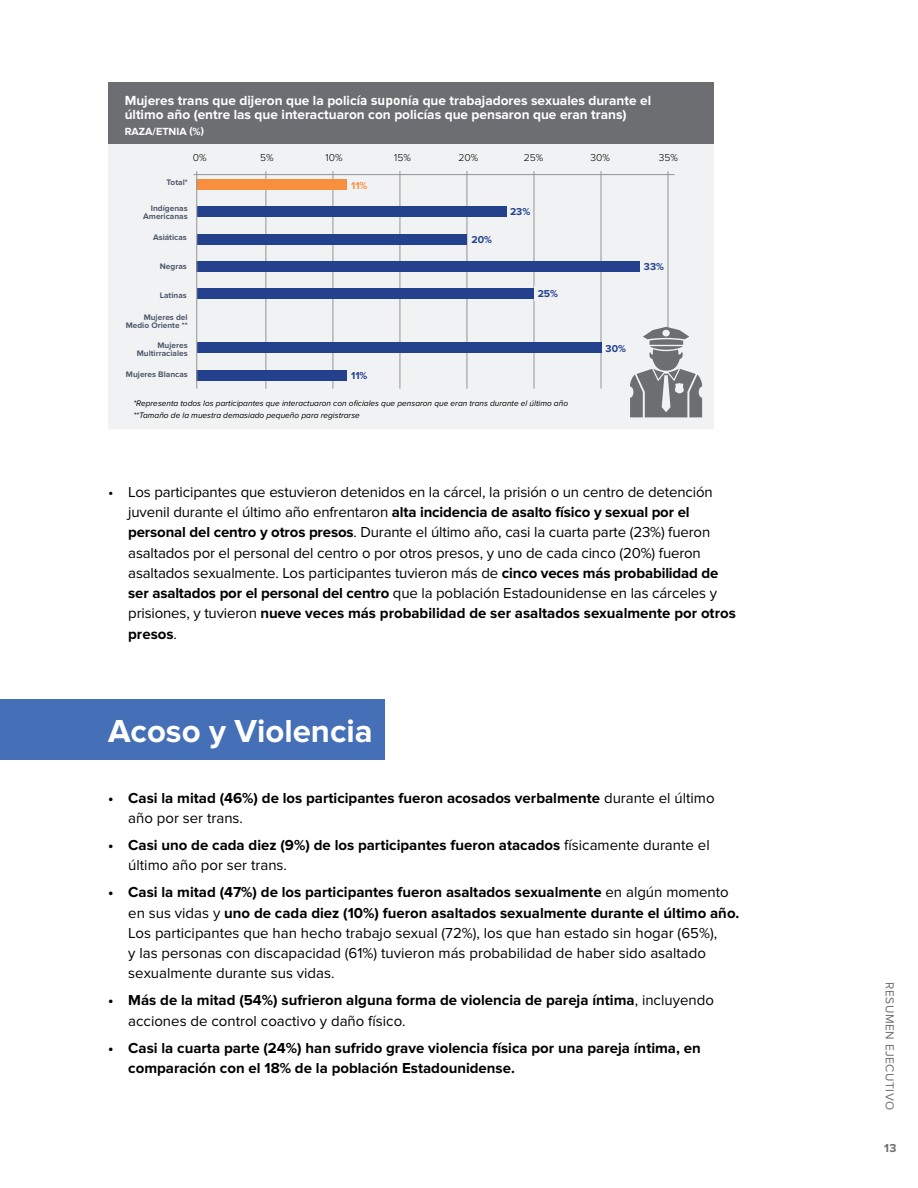
<style>
.page{position:relative;width:918px;height:1188px;background:#fff}
.page>*{position:absolute;margin:0;border:0;box-sizing:border-box;transform-origin:0 0}
.t1{font:700 33px "Proxima Nova";color:#fff}
.t2{font:15px/20.2px "Proxima Nova";letter-spacing:-.01em;color:#000}
.t3{font:700 15px/20.2px "Proxima Nova";color:#000}
.t4{font:700 13.65px/14.5px "Proxima Nova";color:#fff}
.t5{font:12px "Proxima Nova";letter-spacing:.04em;color:#6d6e71}
.t6{font:700 12px "Proxima Nova";color:#6d6e71}
.t7{font:700 10.8px "Proxima Nova";color:#fff}
.t8{font:300 10.35px "Proxima Nova";color:#000}
.t9{font:700 10.35px "Proxima Nova";color:#23418d}
.t10{font:700 10.35px "Proxima Nova";color:#f78f3f}
.t11{font:italic 8.25px/12px "Proxima Nova";color:#000}
.t12{font:700 8.25px/8.4px "Proxima Nova";color:#4e596c;text-align:right}
.s1{font-family:"DIN Pro"}
.s2{font-weight:700}
.s3{font-weight:400}
</style>
<div class="page">
<div style="left:109px;top:137px;width:605px;height:292px;background:#f1f2f3"></div>
<div style="left:0;top:699px;width:385px;height:61px;background:#4570b7"></div>
<div style="left:108px;top:82px;width:606px;height:62px;background:#6d6e71"></div>
<hr style="left:667px;top:171px;width:2px;height:157px;background:#989897">
<hr style="left:600px;top:171px;width:2px;height:218px;background:#989897">
<hr style="left:533px;top:171px;width:1px;height:218px;background:#989897">
<hr style="left:466px;top:171px;width:1px;height:218px;background:#989897">
<hr style="left:399px;top:171px;width:1px;height:218px;background:#989897">
<hr style="left:332px;top:171px;width:1px;height:218px;background:#989897">
<hr style="left:265px;top:171px;width:1px;height:218px;background:#989897">
<div style="left:197px;top:179px;width:150px;height:11px;background:#f78f3f"></div>
<div style="left:197px;top:206px;width:310px;height:11px;background:#23418d"></div>
<div style="left:197px;top:234px;width:270px;height:11px;background:#23418d"></div>
<div style="left:197px;top:261px;width:443px;height:11px;background:#23418d"></div>
<div style="left:197px;top:288px;width:337px;height:11px;background:#23418d"></div>
<div style="left:197px;top:342px;width:404px;height:11px;background:#23418d"></div>
<div style="left:197px;top:370px;width:150px;height:10px;background:#23418d"></div>
<hr style="left:196px;top:171px;width:1px;height:218px;background:#989897">
<hr style="left:194px;top:174px;width:481px;height:1px;background:#989897">
<svg style="left:630px;top:327px;width:72px;height:90px"></svg>
<p class="t4" style="left:125px;top:93px;width:528px">Mujeres trans que dijeron que la policí<span class="s1">a supon</span>ía que trabajadores sexuales durante el último año (entre las que interactuaron con policías que pensaron que eran trans)</p>
<p class="t7" style="left:125px;top:125px;width:81px">raza/etnia (%)</p>
<p class="t8" style="left:193px;top:153px;width:15px">0%</p>
<p class="t8" style="left:260px;top:153px;width:15px">5%</p>
<p class="t8" style="left:326px;top:153px;width:19px">10%</p>
<p class="t8" style="left:394px;top:153px;width:18px">15%</p>
<p class="t8" style="left:458px;top:153px;width:21px">20%</p>
<p class="t8" style="left:524px;top:153px;width:21px">25%</p>
<p class="t8" style="left:590px;top:153px;width:21px">30%</p>
<p class="t8" style="left:659px;top:153px;width:21px">35%</p>
<p class="t10" style="left:351px;top:179px;width:18px">11%</p>
<p class="t9" style="left:510px;top:206px;width:22px">23%</p>
<p class="t9" style="left:472px;top:234px;width:22px">20%</p>
<p class="t9" style="left:644px;top:260px;width:22px">33%</p>
<p class="t9" style="left:538px;top:288px;width:22px">25%</p>
<p class="t12" style="left:167px;top:178px;width:23px">Total*</p>
<p class="t12" style="left:143px;top:204px;width:46px">Indígenas<br>Americanas</p>
<p class="t12" style="left:153px;top:234px;width:35px">Asiáticas</p>
<p class="t12" style="left:160px;top:262px;width:29px">Negras</p>
<p class="t12" style="left:160px;top:291px;width:29px">Latinas</p>
<p class="t12" style="left:126px;top:313px;width:63px">Mujeres del<br>Medio Oriente **</p>
<p class="t12" style="left:137px;top:341px;width:52px">Mujeres<br>Multirraciales</p>
<p class="t12" style="left:126px;top:370px;width:63px">Mujeres Blancas</p>
<p class="t11" style="left:134px;top:398px;width:436px">*Representa todos los participantes que interactuaron con oficiales que pensaron que eran trans durante el último año **Tamaño de la muestra demasiado pequeño para registrarse</p>
<p class="t9" style="left:351px;top:370px;width:18px">11%</p>
<p class="t9" style="left:606px;top:343px;width:22px">30%</p>
<p class="t2" style="left:128px;top:482px;width:609px;text-indent:-20px">• Los participantes que estuvieron detenidos en la cárcel, la prisión o un centro de detención juvenil durante el último año enfrentaron <span class="s2">alta incidencia de asalto físico y sexual por el personal del centro y otros presos</span>. Durante el último año, casi la cuarta parte (23%) fueron asaltados por el personal del centro o por otros presos, y uno de cada cinco (20%) fueron asaltados sexualmente. Los participantes tuvieron más de <span class="s2">cinco veces más probabilidad de ser asaltados por el personal del centro</span> que la población Estadounidense en las cárceles y prisiones, y tuvieron <span class="s2">nueve veces más probabilidad de ser asaltados sexualmente por otros presos</span>.</p>
<h1 class="t1" style="left:108px;top:712px;width:266px">Acoso y Violencia</h1>
<p class="t3" style="left:128px;top:788px;width:588px;text-indent:-20px">• Casi la mitad (46%) de los participantes fueron acosados verbalmente <span class="s3">durante el último año por ser trans.</span></p>
<p class="t3" style="left:128px;top:835px;width:583px;text-indent:-20px">• Casi uno de cada diez (9%) de los participantes fueron atacados <span class="s3">físicamente durante el último año por ser trans.</span></p>
<p class="t2" style="left:128px;top:883px;width:613px;text-indent:-20px"><span class="s2">• Casi la mitad (47%) de los participantes fueron asaltados sexualmente</span> en algún momento en sus vidas y <span class="s2">uno de cada diez (10%) fueron asaltados sexualmente durante el último año.<br></span>Los participantes que han hecho trabajo sexual (72%), los que han estado sin hogar (65%),<br>y las personas con discapacidad (61%) tuvieron más probabilidad de haber sido asaltado sexualmente durante sus vidas.</p>
<p class="t3" style="left:128px;top:991px;width:587px;text-indent:-20px">• Más de la mitad (54%) sufrieron alguna forma de violencia de pareja íntima<span class="s3">, incluyendo acciones de control coactivo y daño físico.</span></p>
<p class="t3" style="left:128px;top:1038px;width:574px;text-indent:-20px">• Casi la cuarta parte (24%) han sufrido grave violencia física por una pareja íntima, en comparación con el 18% de la población Estadounidense.</p>
<p class="t5" style="left:897px;top:982px;width:129px;rotate:90deg">RESUMEN EJECUTIVO</p>
<p class="t6" style="left:884px;top:1141px;width:14px">13</p>
</div>
